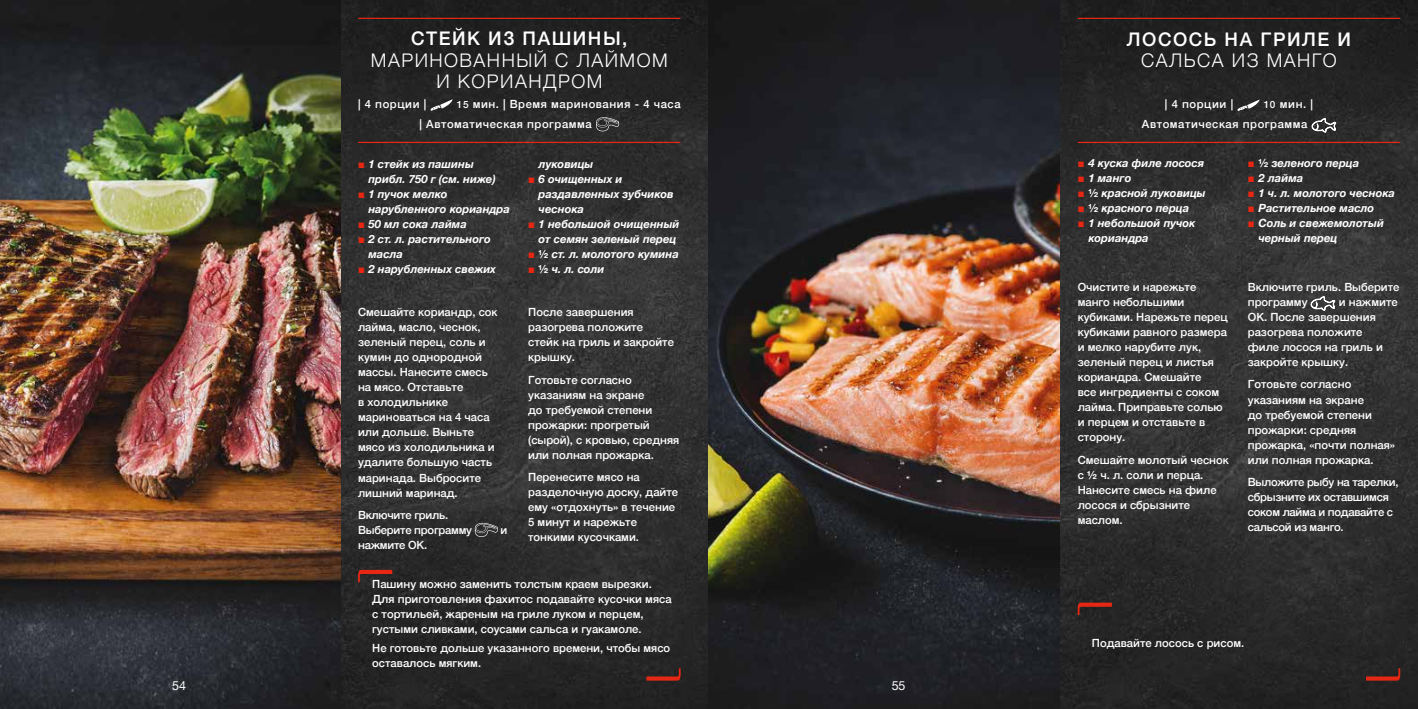
<style>
.page{position:relative;width:1418px;height:709px;background:#fff}
.page>*{position:absolute;margin:0;border:0;box-sizing:border-box;transform-origin:0 0}
.t1{font:300 18.75px/21.2px "Helvetica Neue";letter-spacing:.08em;color:#fff;text-align:center}
.t2{font:500 18.75px "Helvetica Neue";letter-spacing:.08em;color:#fff}
.t3{font:12.5px "Helvetica Neue LT Std";color:#fff}
.t4{font:500 11.25px/15px "Helvetica Neue";color:#fff}
.t5{font:italic 700 11.25px/15px "Helvetica Neue";color:#fff}
.t6{font:500 11.25px/20px "Helvetica Neue";letter-spacing:.05em;color:#fff}
.t7{font:500 11.25px/15px "Helvetica Neue";letter-spacing:-.025em;color:#fff}
.t8{font:500 11.25px/15px "Helvetica Neue";letter-spacing:-.02em;color:#fff}
.s1{font-family:"Helvetica Neue LT Std"}
.s2{font-family:"Helvetica Neue LT Std";font-size:10px}
.s3{font-family:"Helvetica Neue LT Std";font-style:normal}
.s4{font-family:"Helvetica Neue LT Std";font-weight:700}
</style>
<div class="page">
<img style="left:340px;top:0;width:1077px;height:709px">
<img style="left:0;top:0;width:340px;height:709px">
<img style="left:709px;top:0;width:350px;height:709px">
<svg style="left:430px;top:99px;width:22px;height:12px"></svg>
<svg style="left:596px;top:117px;width:23px;height:14px"></svg>
<svg style="left:475px;top:523px;width:23px;height:14px"></svg>
<svg style="left:358px;top:570px;width:34px;height:12px"></svg>
<svg style="left:646px;top:668px;width:34px;height:12px"></svg>
<hr style="left:358px;top:142px;width:322px;height:1px;background:#e52713">
<hr style="left:358px;top:18px;width:322px;height:1px;background:#e52713">
<svg style="left:1237px;top:100px;width:22px;height:11px"></svg>
<svg style="left:1311px;top:117px;width:25px;height:18px"></svg>
<svg style="left:1310px;top:295px;width:25px;height:18px"></svg>
<svg style="left:1077px;top:602px;width:34px;height:13px"></svg>
<svg style="left:1365px;top:668px;width:35px;height:12px"></svg>
<hr style="left:1078px;top:142px;width:321px;height:1px;background:#e52713">
<hr style="left:1078px;top:18px;width:321px;height:1px;background:#e52713">
<svg style="left:359px;top:162px;width:13px;height:6px"></svg>
<svg style="left:359px;top:192px;width:13px;height:6px"></svg>
<svg style="left:359px;top:222px;width:13px;height:6px"></svg>
<svg style="left:359px;top:237px;width:13px;height:6px"></svg>
<svg style="left:359px;top:267px;width:13px;height:6px"></svg>
<svg style="left:529px;top:177px;width:13px;height:6px"></svg>
<svg style="left:529px;top:222px;width:13px;height:6px"></svg>
<svg style="left:529px;top:252px;width:13px;height:6px"></svg>
<svg style="left:529px;top:267px;width:13px;height:6px"></svg>
<svg style="left:1078px;top:162px;width:13px;height:6px"></svg>
<svg style="left:1078px;top:177px;width:13px;height:6px"></svg>
<svg style="left:1078px;top:192px;width:13px;height:6px"></svg>
<svg style="left:1078px;top:207px;width:13px;height:6px"></svg>
<svg style="left:1078px;top:222px;width:13px;height:6px"></svg>
<svg style="left:1248px;top:162px;width:14px;height:6px"></svg>
<svg style="left:1248px;top:177px;width:14px;height:6px"></svg>
<svg style="left:1248px;top:192px;width:14px;height:6px"></svg>
<svg style="left:1248px;top:207px;width:14px;height:6px"></svg>
<svg style="left:1248px;top:222px;width:14px;height:6px"></svg>
<h1 class="t2" style="left:411px;top:24px;width:218px">СТЕЙК ИЗ ПАШИНЫ,</h1>
<h1 class="t1" style="left:371px;top:48px;width:298px">МАРИНОВАННЫЙ С ЛАЙМОМ<br>И КОРИАНДРОМ</h1>
<p class="t4" style="left:358px;top:96px;width:70px"><span class="s1">|</span> 4 порции <span class="s1">|</span></p>
<p class="t6" style="left:419px;top:93px;width:263px;text-indent:37px"><span class="s2">15</span> мин. <span class="s1">|</span> Время маринования - 4 часа <span class="s1">|</span> Автоматическая программа</p>
<p class="t5" style="left:368px;top:156px;width:143px">1 стейк из пашины прибл. 750 г (см. ниже)<br>1 пучок мелко нарубленного кориандра<br>50 мл сока лайма<br>2 ст. л. растительного масла<br>2 нарубленных свежих</p>
<p class="t5" style="left:538px;top:156px;width:142px">луковицы<br>6 очищенных и раздавленных зубчиков чеснока<br>1 небольшой очищенный от семян зеленый перец<br><span class="s3">1/2</span> ст. л. молотого кумина<br><span class="s3">1/2</span> ч. л. соли</p>
<p class="t4" style="left:358px;top:304px;width:141px">Смешайте кориандр, сок лайма, масло, чеснок, зеленый перец, соль и кумин до однородной массы. Нанесите смесь на мясо. Отставьте<br>в холодильнике мариноваться на 4 часа или дольше. Выньте мясо из холодильника и удалите большую часть маринада. Выбросите лишний маринад.</p>
<p class="t8" style="left:358px;top:506px;width:116px">Включите гриль.<br>Выберите программу</p>
<p class="t4" style="left:528px;top:304px;width:147px">После завершения разогрева положите стейк на гриль и закройте крышку.</p>
<p class="t4" style="left:528px;top:371px;width:152px">Готовьте согласно указаниям на экране<br>до требуемой степени прожарки: прогретый (сырой), с кровью, средняя или полная прожарка.</p>
<p class="t4" style="left:528px;top:468px;width:151px">Перенесите мясо на разделочную доску, дайте ему «отдохнуть» в течение<br>5 минут и нарежьте тонкими кусочками.</p>
<p class="t4" style="left:372px;top:576px;width:301px">Пашину можно заменить толстым краем вырезки.<br>Для приготовления фахитос подавайте кусочки мяса с тортильей, жареным на гриле луком и перцем, густыми сливками, соусами сальса и гуакамоле.</p>
<p class="t4" style="left:372px;top:639px;width:299px">Не готовьте дольше указанного времени, чтобы мясо оставалось мягким.</p>
<p class="t4" style="left:500px;top:521px;width:8px">и</p>
<p class="t8" style="left:358px;top:536px;width:71px">нажмите ОК.</p>
<p class="t3" style="left:172px;top:677px;width:15px">54</p>
<p class="t3" style="left:891px;top:677px;width:15px">55</p>
<h1 class="t2" style="left:1126px;top:24px;width:225px">ЛОСОСЬ НА ГРИЛЕ И</h1>
<h1 class="t1" style="left:1141px;top:48px;width:197px">САЛЬСА ИЗ МАНГО</h1>
<p class="t4" style="left:1164px;top:96px;width:70px"><span class="s1">| 4</span> порции <span class="s1">|</span></p>
<p class="t6" style="left:1141px;top:93px;width:173px;text-indent:122px"><span class="s2">10</span> мин. <span class="s1">|<br></span>Автоматическая программа</p>
<p class="t5" style="left:1088px;top:156px;width:119px">4 куска филе лосося<br>1 манго<br><span class="s3">1/2</span> красной луковицы<br><span class="s3">1/2</span> красного перца<br>1 небольшой пучок кориандра</p>
<p class="t5" style="left:1258px;top:156px;width:138px"><span class="s3">1/2</span> зеленого перца<br>2 лайма<br>1 ч. л. молотого чеснока<br>Растительное масло<br>Соль и свежемолотый черный перец</p>
<p class="t4" style="left:1077px;top:279px;width:151px">Очистите и нарежьте манго небольшими кубиками. Нарежьте перец кубиками равного размера и мелко нарубите лук, зеленый перец и листья кориандра. Смешайте<br>все ингредиенты с соком лайма. Приправьте солью и перцем и отставьте в сторону.</p>
<p class="t4" style="left:1077px;top:451px;width:153px">Смешайте молотый чеснок с <span class="s4">1/2</span> ч. л. соли и перца.<br>Нанесите смесь на филе лосося и сбрызните маслом.</p>
<p class="t4" style="left:1247px;top:279px;width:153px">Включите гриль. Выберите программу</p>
<p class="t4" style="left:1247px;top:294px;width:151px;text-indent:91px">и нажмите<br>ОК. После завершения разогрева положите<br>филе лосося на гриль и закройте крышку.</p>
<p class="t4" style="left:1247px;top:376px;width:149px">Готовьте согласно указаниям на экране<br>до требуемой степени прожарки: средняя прожарка, «почти полная» или полная прожарка.</p>
<p class="t7" style="left:1247px;top:473px;width:152px">Выложите рыбу на тарелки, сбрызните их оставшимся соком лайма и подавайте с сальсой из манго.</p>
<p class="t4" style="left:1091px;top:634px;width:154px">Подавайте лосось с рисом.</p>
</div>
